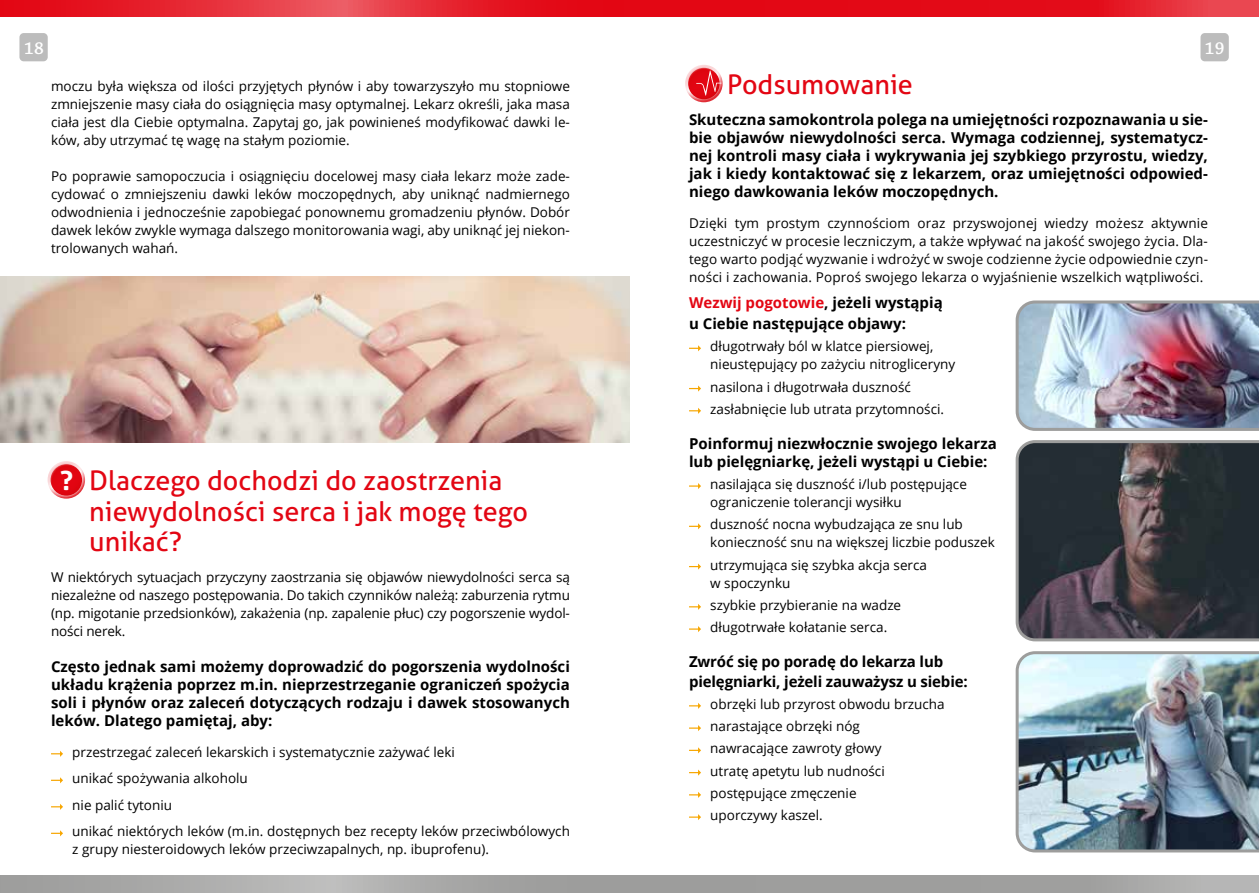
<style>
.page{position:relative;width:1259px;height:893px;background:#fff}
.page>*{position:absolute;margin:0;border:0;box-sizing:border-box;transform-origin:0 0}
.t1{font:27px/30.6px "Aller";color:#e30613}
.t2{font:700 27px "Aller";color:#fff}
.t3{font:600 18px "Chaparral Pro";color:#fff}
.t4{font:700 15px/18px "Open Sans";color:#000}
.t5{font:13.5px/18px "Open Sans";color:#000}
.s1{color:#e30613}
</style>
<div class="page">
<svg style="left:0;top:0;width:1259px;height:17px;background:#e51c28"></svg>
<svg style="left:0;top:875px;width:1259px;height:18px;background:#a5a5a4"></svg>
<div style="left:19px;top:33px;width:29px;height:28px;background:#bcbcbc;border-radius:4px"></div>
<div style="left:1200px;top:33px;width:28px;height:28px;background:#bcbcbc;border-radius:4px"></div>
<svg style="left:51px;top:751px;width:12px;height:6px"></svg>
<svg style="left:51px;top:777px;width:12px;height:6px"></svg>
<svg style="left:51px;top:804px;width:12px;height:6px"></svg>
<svg style="left:51px;top:830px;width:12px;height:6px"></svg>
<div style="left:45px;top:458px;width:41px;height:33px;background:#fff;opacity:.75"></div>
<div style="left:46px;top:467px;width:40px;height:32px;background:#e30613;opacity:.75"></div>
<img style="left:0;top:276px;width:629px;height:166px">
<svg style="left:689px;top:345px;width:12px;height:6px"></svg>
<svg style="left:689px;top:385px;width:12px;height:7px"></svg>
<svg style="left:689px;top:408px;width:12px;height:6px"></svg>
<svg style="left:689px;top:483px;width:12px;height:6px"></svg>
<svg style="left:689px;top:523px;width:12px;height:6px"></svg>
<svg style="left:689px;top:563px;width:12px;height:7px"></svg>
<svg style="left:689px;top:604px;width:12px;height:6px"></svg>
<svg style="left:689px;top:626px;width:12px;height:6px"></svg>
<svg style="left:689px;top:703px;width:12px;height:6px"></svg>
<svg style="left:689px;top:725px;width:12px;height:6px"></svg>
<svg style="left:689px;top:747px;width:12px;height:6px"></svg>
<svg style="left:689px;top:769px;width:12px;height:7px"></svg>
<svg style="left:689px;top:792px;width:12px;height:6px"></svg>
<svg style="left:689px;top:814px;width:12px;height:6px"></svg>
<div style="left:682px;top:62px;width:41px;height:32px;background:#fff;opacity:.75"></div>
<div style="left:684px;top:71px;width:39px;height:32px;background:#e30613;opacity:.75"></div>
<img style="left:1015px;top:300px;width:244px;height:131px">
<svg style="left:1015px;top:440px;width:244px;height:201px;background:#3c3e44"></svg>
<img style="left:1015px;top:651px;width:244px;height:201px">
<svg style="left:696px;top:71px;width:25px;height:25px"></svg>
<h2 class="t3" style="left:24px;top:38px;width:21px">18</h2>
<h2 class="t3" style="left:1205px;top:38px;width:21px">19</h2>
<p class="t5" style="left:51px;top:77px;width:520px;text-align:justify">moczu była większa od ilości przyjętych płynów i aby towarzyszyło mu stopniowe zmniejszenie masy ciała do osiągnięcia masy optymalnej. Lekarz określi, jaka masa ciała jest dla Ciebie optymalna. Zapytaj go, jak powinieneś modyfikować dawki le&shy;ków, aby utrzymać tę wagę na stałym poziomie.</p>
<p class="t5" style="left:51px;top:167px;width:520px;text-align:justify">Po poprawie samopoczucia i osiągnięciu docelowej masy ciała lekarz może zade&shy;cydować o zmniejszeniu dawki leków moczopędnych, aby uniknąć nadmiernego odwodnienia i jednocześnie zapobiegać ponownemu gromadzeniu płynów. Dobór dawek leków zwykle wymaga dalszego monitorowania wagi, aby uniknąć jej niekon&shy;trolowanych wahań.</p>
<h1 class="t1" style="left:727px;top:69px;width:187px">Podsumowanie</h1>
<p class="t4" style="left:689px;top:110px;width:520px;text-align:justify">Skuteczna samokontrola polega na umiejętności rozpoznawania u sie&shy;bie objawów niewydolności serca. Wymaga codziennej, systematycz&shy;nej kontroli masy ciała i wykrywania jej szybkiego przyrostu, wiedzy, jak i kiedy kontaktować się z lekarzem, oraz umiejętności odpowied&shy;niego dawkowania leków moczopędnych.</p>
<p class="t5" style="left:689px;top:214px;width:520px;text-align:justify">Dzięki tym prostym czynnościom oraz przyswojonej wiedzy możesz aktywnie uczestniczyć w procesie leczniczym, a także wpływać na jakość swojego życia. Dla&shy;tego warto podjąć wyzwanie i wdrożyć w swoje codzienne życie odpowiednie czyn&shy;ności i zachowania. Poproś swojego lekarza o wyjaśnienie wszelkich wątpliwości.</p>
<p class="t4" style="left:689px;top:292px;width:255px;line-height:20.7px"><span class="s1">Wezwij pogotowie</span>, jeżeli wystąpią u Ciebie następujące objawy:</p>
<p class="t5" style="left:710px;top:337px;width:246px">długotrwały ból w klatce piersiowej, nieustępujący po zażyciu nitrogliceryny</p>
<p class="t5" style="left:710px;top:375px;width:235px;line-height:22.2px">nasilona i długotrwała duszność zasłabnięcie lub utrata przytomności.</p>
<p class="t4" style="left:689px;top:434px;width:309px">Poinformuj niezwłocznie swojego lekarza lub pielęgniarkę, jeżeli wystąpi u Ciebie:</p>
<p class="t5" style="left:710px;top:475px;width:258px">nasilająca się duszność i/lub postępujące ograniczenie tolerancji wysiłku</p>
<p class="t5" style="left:710px;top:515px;width:286px">duszność nocna wybudzająca ze snu lub konieczność snu na większej liczbie poduszek</p>
<p class="t5" style="left:710px;top:555px;width:218px">utrzymująca się szybka akcja serca w spoczynku</p>
<p class="t5" style="left:710px;top:594px;width:192px;line-height:22.2px">szybkie przybieranie na wadze długotrwałe kołatanie serca.</p>
<p class="t4" style="left:689px;top:652px;width:280px;line-height:19.5px">Zwróć się po poradę do lekarza lub pielęgniarki, jeżeli zauważysz u siebie:</p>
<p class="t5" style="left:710px;top:693px;width:236px;line-height:22.2px">obrzęki lub przyrost obwodu brzucha narastające obrzęki nóg<br>nawracające zawroty głowy<br>utratę apetytu lub nudności postępujące zmęczenie<br>uporczywy kaszel.</p>
<h1 class="t1" style="left:89px;top:465px;width:440px">Dlaczego dochodzi do zaostrzenia niewydolności serca i jak mogę tego unikać?</h1>
<p class="t5" style="left:51px;top:568px;width:520px;text-align:justify">W niektórych sytuacjach przyczyny zaostrzania się objawów niewydolności serca są niezależne od naszego postępowania. Do takich czynników należą: zaburzenia rytmu (np. migotanie przedsionków), zakażenia (np. zapalenie płuc) czy pogorszenie wydol&shy;ności nerek.</p>
<p class="t4" style="left:51px;top:657px;width:520px;text-align:justify">Często jednak sami możemy doprowadzić do pogorszenia wydolności układu krążenia poprzez m.in. nieprzestrzeganie ograniczeń spożycia soli i płynów oraz zaleceń dotyczących rodzaju i dawek stosowanych leków. Dlatego pamiętaj, aby:</p>
<p class="t5" style="left:72px;top:738px;width:499px;line-height:26.5px">przestrzegać zaleceń lekarskich i systematycznie zażywać leki<br>unikać spożywania alkoholu<br>nie palić tytoniu<br>unikać niektórych leków (m.in. dostępnych bez recepty leków przeciwbólowych</p>
<p class="t5" style="left:72px;top:840px;width:418px">z grupy niesteroidowych leków przeciwzapalnych, np. ibuprofenu).</p>
<h1 class="t2" style="left:60px;top:464px;width:15px">?</h1>
</div>
